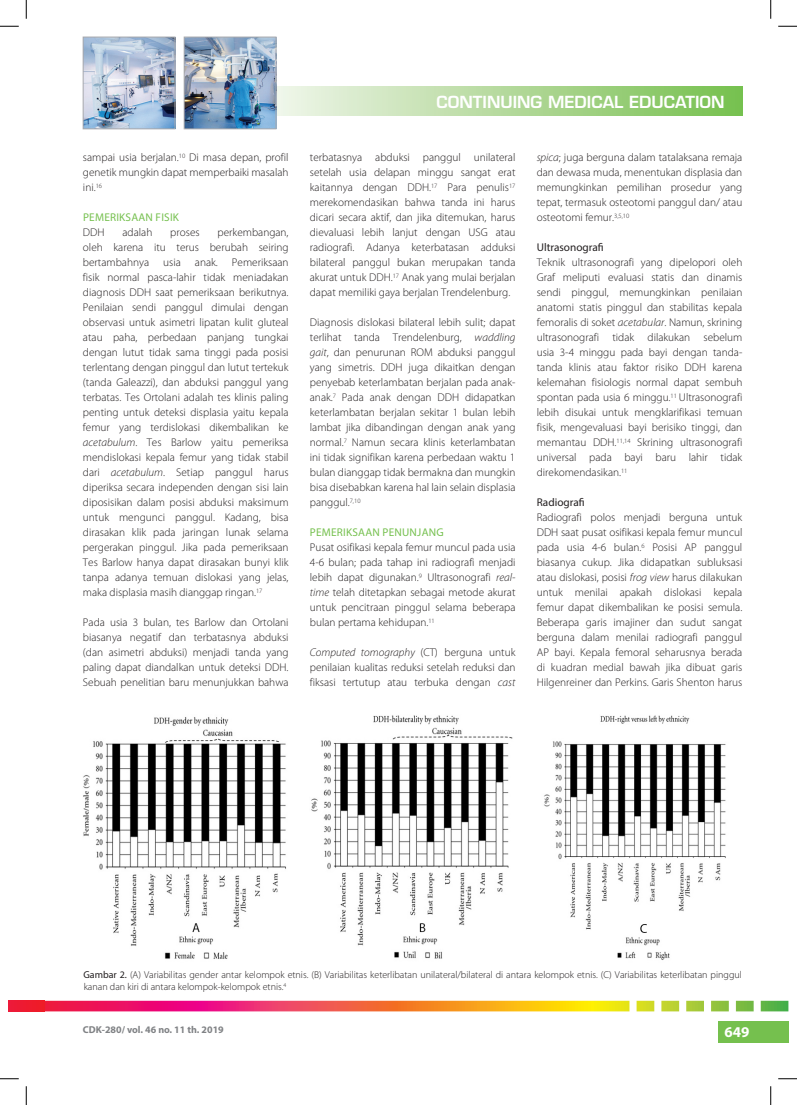
<style>
.page{position:relative;width:797px;height:1105px;background:#fff}
.page>*{position:absolute;margin:0;border:0;box-sizing:border-box;transform-origin:0 0}
.t1{font:600 16.25px "Eurostile LT Std";color:#fff}
.t2{font:700 15px "Myriad Pro";color:#fff}
.MP_default{font:300 11.25px/15px "Myriad Pro";color:#231f20;text-align:justify}
.MP_H1___color{font:11.25px "Myriad Pro";letter-spacing:.02em;color:#75c04e}
.MP_H2{font:11.25px "Myriad Pro";color:#231f20}
.MP_img_title{font:300 10px/12px "Myriad Pro";color:#231f20}
.t3{font:700 10px "Myriad Pro";color:#808285}
.s1{font-style:italic}
.s2{font-weight:400}
</style>
<div class="page">
<div style="left:717px;top:1021px;width:71px;height:22px;background:#75c04e"></div>
<svg style="left:44px;top:1001px;width:744px;height:10px;background:#e47b4b"></svg>
<div style="left:9px;top:1001px;width:35px;height:10px;background:#ee1a2e"></div>
<svg style="left:276px;top:86px;width:466px;height:29px;background:#b2d99b"></svg>
<img style="left:85px;top:39px;width:88px;height:88px">
<div style="left:83px;top:37px;width:92px;height:92px;border:1px solid #a8a9ad"></div>
<img style="left:186px;top:39px;width:88px;height:88px">
<div style="left:184px;top:37px;width:92px;height:92px;border:1px solid #a8a9ad"></div>
<img style="left:83px;top:717px;width:203px;height:242px">
<img style="left:311px;top:715px;width:202px;height:244px">
<img style="left:544px;top:715px;width:182px;height:245px">
<svg style="left:0;top:25px;width:19px;height:2px"></svg>
<svg style="left:778px;top:25px;width:19px;height:2px"></svg>
<svg style="left:0;top:1078px;width:19px;height:1px"></svg>
<svg style="left:778px;top:1078px;width:19px;height:1px"></svg>
<svg style="left:25px;top:0;width:2px;height:19px"></svg>
<svg style="left:25px;top:1086px;width:2px;height:19px"></svg>
<svg style="left:770px;top:0;width:1px;height:19px"></svg>
<svg style="left:770px;top:1086px;width:1px;height:19px"></svg>
<p class="MP_default" style="left:83px;top:150px;width:207px">sampai usia berjalan.<sup>10</sup> Di masa depan, profil genetik mungkin dapat memperbaiki masalah ini.<sup>16</sup></p>
<p class="MP_H1___color" style="left:83px;top:211px;width:97px">PEMERIKSAAN FISIK</p>
<p class="MP_default" style="left:83px;top:225px;width:23px">DDH</p>
<p class="MP_default" style="left:122px;top:225px;width:31px">adalah</p>
<p class="MP_default" style="left:170px;top:225px;width:31px">proses</p>
<p class="MP_default" style="left:83px;top:225px;width:207px;text-indent:135px">perkembangan, oleh karena itu terus berubah seiring bertambahnya usia anak. Pemeriksaan fisik normal pasca-lahir tidak meniadakan diagnosis DDH saat pemeriksaan berikutnya.<br>Penilaian sendi panggul dimulai dengan observasi untuk asimetri lipatan kulit gluteal atau paha, perbedaan panjang tungkai dengan lutut tidak sama tinggi pada posisi terlentang dengan pinggul dan lutut tertekuk (tanda Galeazzi), dan abduksi panggul yang terbatas. Tes Ortolani adalah tes klinis paling penting untuk deteksi displasia yaitu kepala femur yang terdislokasi dikembalikan ke <span class="s1">acetabulum</span>. Tes Barlow yaitu pemeriksa mendislokasi kepala femur yang tidak stabil dari <span class="s1">acetabulum</span>. Setiap panggul harus diperiksa secara independen dengan sisi lain diposisikan dalam posisi abduksi maksimum untuk mengunci panggul. Kadang, bisa dirasakan klik pada jaringan lunak selama pergerakan pinggul. Jika pada pemeriksaan Tes Barlow hanya dapat dirasakan bunyi klik tanpa adanya temuan dislokasi yang jelas, maka displasia masih dianggap ringan.<sup>17</sup></p>
<p class="MP_default" style="left:83px;top:615px;width:207px">Pada usia 3 bulan, tes Barlow dan Ortolani biasanya negatif dan terbatasnya abduksi (dan asimetri abduksi) menjadi tanda yang paling dapat diandalkan untuk deteksi DDH.<br>Sebuah penelitian baru menunjukkan bahwa</p>
<h1 class="t1" style="left:436px;top:92px;width:289px">CONTINUING MEDICAL EDUCATION</h1>
<p class="MP_default" style="left:310px;top:150px;width:207px">terbatasnya abduksi panggul unilateral setelah usia delapan minggu sangat erat kaitannya dengan DDH.<sup>17</sup> Para penulis<sup>17 </sup>merekomendasikan bahwa tanda ini harus dicari secara aktif, dan jika ditemukan, harus dievaluasi lebih lanjut dengan USG atau radiografi. Adanya keterbatasan adduksi bilateral panggul bukan merupakan tanda akurat untuk DDH.<sup>17</sup> Anak yang mulai berjalan dapat memiliki gaya berjalan Trendelenburg.</p>
<p class="MP_default" style="left:310px;top:315px;width:207px">Diagnosis dislokasi bilateral lebih sulit; dapat terlihat tanda Trendelenburg, <span class="s1">waddling gait</span>, dan penurunan ROM abduksi panggul yang simetris. DDH juga dikaitkan dengan penyebab keterlambatan berjalan pada anak&shy;anak.<sup>7</sup> Pada anak dengan DDH didapatkan keterlambatan berjalan sekitar 1 bulan lebih lambat jika dibandingan dengan anak yang normal.<sup>7</sup> Namun secara klinis keterlambatan ini tidak signifikan karena perbedaan waktu 1 bulan dianggap tidak bermakna dan mungkin bisa disebabkan karena hal lain selain displasia panggul.<sup>7,10</sup></p>
<p class="MP_H1___color" style="left:310px;top:526px;width:135px">PEMERIKSAAN PENUNJANG</p>
<p class="MP_default" style="left:310px;top:540px;width:207px">Pusat osifikasi kepala femur muncul pada usia 4-6 bulan; pada tahap ini radiografi menjadi lebih dapat digunakan.<sup>9</sup> Ultrasonografi <span class="s1">real&shy;time</span> telah ditetapkan sebagai metode akurat untuk pencitraan pinggul selama beberapa bulan pertama kehidupan.<sup>11</sup></p>
<p class="MP_default" style="left:310px;top:645px;width:207px"><span class="s1">Computed tomography</span> (CT) berguna untuk penilaian kualitas reduksi setelah reduksi dan fiksasi tertutup atau terbuka dengan <span class="s1">cast</span></p>
<p class="MP_default" style="left:536px;top:150px;width:207px"><span class="s1">spica</span>; juga berguna dalam tatalaksana remaja dan dewasa muda, menentukan displasia dan memungkinkan pemilihan prosedur yang tepat, termasuk osteotomi panggul dan/ atau osteotomi femur.<sup>3,5,10</sup></p>
<p class="MP_H2" style="left:536px;top:241px;width:68px">Ultrasonografi</p>
<p class="MP_default" style="left:536px;top:255px;width:207px">Teknik ultrasonografi yang dipelopori oleh Graf meliputi evaluasi statis dan dinamis sendi pinggul, memungkinkan penilaian anatomi statis pinggul dan stabilitas kepala femoralis di soket <span class="s1">acetabular</span>. Namun, skrining ultrasonografi tidak dilakukan sebelum usia 3-4 minggu pada bayi dengan tanda&shy;tanda klinis atau faktor risiko DDH karena kelemahan fisiologis normal dapat sembuh spontan pada usia 6 minggu.<sup>11</sup> Ultrasonografi lebih disukai untuk mengklarifikasi temuan fisik, mengevaluasi bayi berisiko tinggi, dan memantau DDH.<sup>11,14</sup> Skrining ultrasonografi universal pada bayi baru lahir tidak direkomendasikan.<sup>11</sup></p>
<p class="MP_H2" style="left:536px;top:496px;width:49px">Radiografi</p>
<p class="MP_default" style="left:536px;top:510px;width:207px">Radiografi polos menjadi berguna untuk DDH saat pusat osifikasi kepala femur muncul pada usia 4-6 bulan.<sup>6</sup> Posisi AP panggul biasanya cukup. Jika didapatkan subluksasi atau dislokasi, posisi <span class="s1">frog view</span> harus dilakukan untuk menilai apakah dislokasi kepala femur dapat dikembalikan ke posisi semula.<br>Beberapa garis imajiner dan sudut sangat berguna dalam menilai radiografi panggul AP bayi. Kepala femoral seharusnya berada di kuadran medial bawah jika dibuat garis Hilgenreiner dan Perkins. Garis Shenton harus</p>
<p class="MP_img_title" style="left:83px;top:969px;width:660px"><span class="s2">Gambar 2.</span> (A) Variabilitas gender antar kelompok etnis. (B) Variabilitas keterlibatan unilateral/bilateral di antara kelompok etnis. (C) Variabilitas keterlibatan pinggul kanan dan kiri di antara kelompok-kelompok etnis.<sup>4</sup></p>
<p class="t3" style="left:83px;top:1023px;width:142px">CDK-280/ vol. 46 no. 11 th. 2019</p>
<h2 class="t2" style="left:724px;top:1022px;width:26px">649</h2>
</div>
